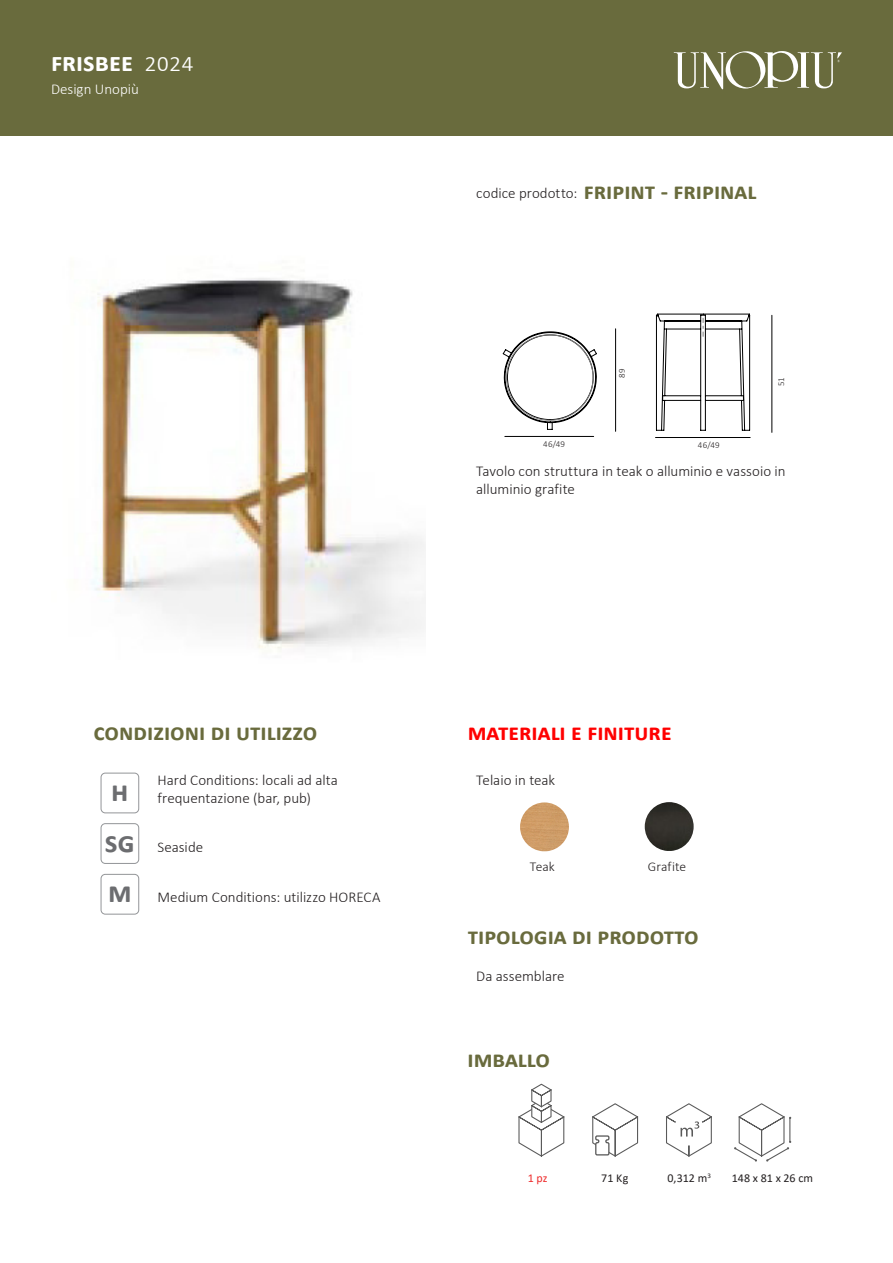
<style>
.page{position:relative;width:893px;height:1263px;background:#fff}
.page>*{position:absolute;margin:0;border:0;box-sizing:border-box;transform-origin:0 0}
.Simboli{font:700 30px "Calibri";color:#6c6d70}
.t1{font:700 27px "Calibri";color:#fff}
.Titoli{font:700 24px "Calibri";color:#696b3d}
.Titoli-2{font:700 24px "Calibri";color:#f00}
.Descrizioni{font:300 15px/18px "Calibri";color:#231f20}
.Descrizioni_simboli{font:300 15px/18px "Calibri";color:#231f20}
.t2{font:300 15px "Calibri";color:#fff}
.Descrizioni_simboli-2{font:300 13.5px "Calibri";letter-spacing:.005em;color:#231f20}
.Descrizioni_simboli-3{font:12px "Calibri";letter-spacing:-.005em;color:#231f20}
.Descrizioni_simboli-4{font:12px "Calibri";color:#ee2d2d}
.Descrizioni-2{font:300 9px "Calibri";letter-spacing:.015em;color:#231f20}
.s1{font-weight:300}
</style>
<div class="page">
<div style="left:0;top:0;width:893px;height:135px;background:#696b3d"></div>
<svg style="left:674px;top:51px;width:168px;height:38px"></svg>
<svg style="left:592px;top:1103px;width:47px;height:54px"></svg>
<svg style="left:666px;top:1103px;width:46px;height:54px"></svg>
<svg style="left:734px;top:1103px;width:57px;height:59px"></svg>
<svg style="left:518px;top:1083px;width:47px;height:74px"></svg>
<img style="left:520px;top:802px;width:49px;height:49px;border-radius:24px">
<div style="left:101px;top:773px;width:38px;height:40px;border:1px solid #939598;border-radius:4px"></div>
<div style="left:101px;top:823px;width:38px;height:41px;border:1px solid #939598;border-radius:4px"></div>
<div style="left:101px;top:874px;width:38px;height:40px;border:1px solid #939598;border-radius:4px"></div>
<img style="left:92px;top:278px;width:333px;height:374px">
<svg style="left:503px;top:331px;width:94px;height:99px"></svg>
<svg style="left:656px;top:314px;width:94px;height:117px"></svg>
<hr style="left:505px;top:436px;width:89px;height:1px;background:#000">
<hr style="left:655px;top:437px;width:95px;height:1px;background:#000">
<hr style="left:615px;top:329px;width:1px;height:102px;background:#000">
<hr style="left:772px;top:315px;width:1px;height:117px;background:#000">
<img style="left:645px;top:802px;width:49px;height:49px;border-radius:24px">
<p class="t1" style="left:51px;top:43px;width:144px">FRISBEE <span class="s1">2024</span></p>
<p class="t2" style="left:51px;top:79px;width:89px">Design Unopiù</p>
<p class="Descrizioni" style="left:476px;top:184px;width:103px">codice prodotto:</p>
<p class="Titoli" style="left:584px;top:174px;width:174px">FRIPINT - FRIPINAL</p>
<p class="Descrizioni-2" style="left:616px;top:378px;width:11px;rotate:-90deg">89</p>
<p class="Descrizioni-2" style="left:543px;top:439px;width:23px">46/49</p>
<p class="Descrizioni-2" style="left:698px;top:439px;width:23px">46/49</p>
<p class="Descrizioni-2" style="left:775px;top:386px;width:10px;rotate:-90deg">51</p>
<p class="Descrizioni" style="left:476px;top:462px;width:311px">Tavolo con struttura in teak o alluminio e vassoio in alluminio grafite</p>
<p class="Titoli" style="left:94px;top:715px;width:225px">CONDIZIONI DI UTILIZZO</p>
<p class="Simboli" style="left:111px;top:770px;width:19px">H</p>
<p class="Simboli" style="left:105px;top:820px;width:32px">SG</p>
<p class="Descrizioni_simboli" style="left:158px;top:771px;width:182px">Hard Conditions: locali ad alta frequentazione (bar, pub)</p>
<p class="Descrizioni_simboli" style="left:158px;top:837px;width:47px">Seaside</p>
<p class="Simboli" style="left:108px;top:871px;width:25px">M</p>
<p class="Descrizioni_simboli" style="left:158px;top:888px;width:224px">Medium Conditions: utilizzo HORECA</p>
<p class="Titoli-2" style="left:468px;top:715px;width:205px">MATERIALI E FINITURE</p>
<p class="Descrizioni" style="left:476px;top:770px;width:80px">Telaio in teak</p>
<p class="Descrizioni_simboli-2" style="left:530px;top:858px;width:26px">Teak</p>
<p class="Descrizioni_simboli-2" style="left:648px;top:858px;width:40px">Grafite</p>
<p class="Titoli" style="left:468px;top:919px;width:232px">TIPOLOGIA DI PRODOTTO</p>
<p class="Descrizioni" style="left:476px;top:967px;width:90px">Da assemblare</p>
<p class="Titoli" style="left:468px;top:1042px;width:84px">IMBALLO</p>
<p class="Descrizioni_simboli-4" style="left:528px;top:1170px;width:21px">1 pz</p>
<p class="Descrizioni_simboli-3" style="left:601px;top:1170px;width:29px">71 Kg</p>
<p class="Descrizioni_simboli-3" style="left:667px;top:1170px;width:45px">0,312 m<sup>3</sup></p>
<p class="Descrizioni_simboli-3" style="left:732px;top:1170px;width:83px">148 x 81 x 26 cm</p>
</div>
